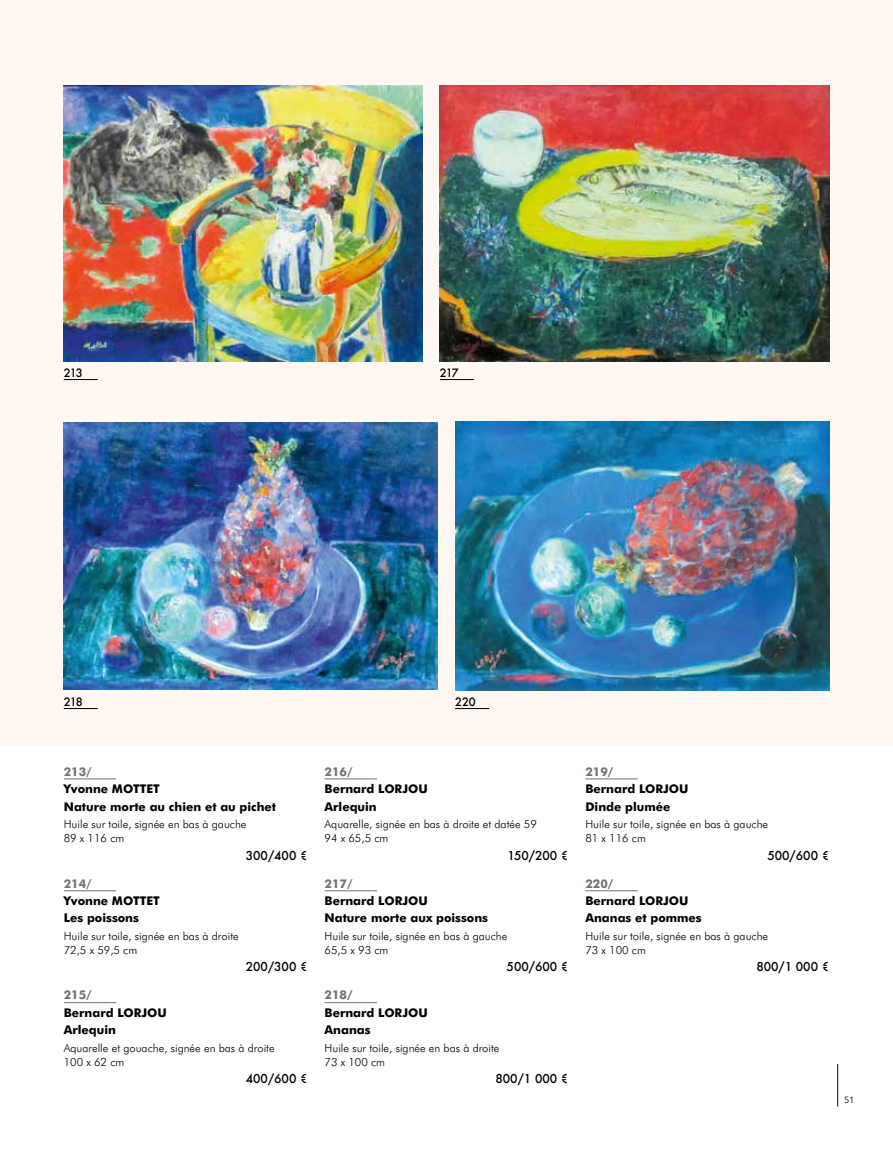
<style>
.page{position:relative;width:893px;height:1149px;background:#fff}
.page>*{position:absolute;margin:0;border:0;box-sizing:border-box;transform-origin:0 0}
.t1{font:700 12px/17.7px "Futura BT";color:#000}
.t2{font:500 12px "Futura";color:#000}
.t3{font:700 12px "Futura BT";color:#7a7075}
.t4{font:300 11.25px/13.5px "Futura BT";color:#000}
.t5{font:500 11.25px "Futura";letter-spacing:-.08em;color:#000}
.t6{font:9px "Avenir Next";color:#000}
</style>
<div class="page">
<hr style="left:837px;top:1063px;width:1px;height:43px;background:#000">
<div style="left:0;top:0;width:893px;height:744px;background:#fff7f1"></div>
<hr style="left:64px;top:778px;width:52px;height:1px;background:#7a7075">
<hr style="left:64px;top:890px;width:52px;height:1px;background:#7a7075">
<hr style="left:64px;top:1002px;width:52px;height:1px;background:#7a7075">
<hr style="left:325px;top:778px;width:52px;height:1px;background:#7a7075">
<hr style="left:325px;top:890px;width:52px;height:1px;background:#7a7075">
<hr style="left:325px;top:1002px;width:52px;height:1px;background:#7a7075">
<hr style="left:585px;top:778px;width:53px;height:1px;background:#7a7075">
<hr style="left:585px;top:890px;width:53px;height:1px;background:#7a7075">
<img style="left:455px;top:421px;width:374px;height:269px">
<img style="left:64px;top:422px;width:374px;height:267px">
<img style="left:440px;top:85px;width:389px;height:276px">
<img style="left:64px;top:85px;width:359px;height:276px">
<hr style="left:64px;top:379px;width:34px;height:1px;background:#000">
<hr style="left:440px;top:379px;width:34px;height:1px;background:#000">
<hr style="left:64px;top:708px;width:34px;height:1px;background:#000">
<hr style="left:455px;top:708px;width:34px;height:1px;background:#000">
<p class="t5" style="left:64px;top:365px;width:21px">213</p>
<p class="t5" style="left:440px;top:365px;width:20px">217</p>
<p class="t5" style="left:64px;top:694px;width:21px">218</p>
<p class="t5" style="left:455px;top:694px;width:22px">220</p>
<p class="t3" style="left:64px;top:763px;width:29px">213/</p>
<p class="t1" style="left:64px;top:779px;width:214px">Yvonne MOTTET<br>Nature morte au chien et au pichet</p>
<p class="t4" style="left:64px;top:817px;width:184px">Huile sur toile, signée en bas à gauche<br>89 x 116 cm</p>
<p class="t2" style="left:246px;top:846px;width:63px">300/400 €</p>
<p class="t3" style="left:64px;top:875px;width:29px">214/</p>
<p class="t1" style="left:64px;top:891px;width:98px">Yvonne MOTTET<br>Les poissons</p>
<p class="t4" style="left:64px;top:929px;width:176px">Huile sur toile, signée en bas à droite<br>72,5 x 59,5 cm</p>
<p class="t2" style="left:246px;top:958px;width:63px">200/300 €</p>
<p class="t3" style="left:64px;top:987px;width:29px">215/</p>
<p class="t1" style="left:64px;top:1002px;width:105px">Bernard LORJOU<br>Arlequin</p>
<p class="t4" style="left:64px;top:1040px;width:212px">Aquarelle et gouache, signée en bas à droite<br>100 x 62 cm</p>
<p class="t2" style="left:246px;top:1070px;width:63px">400/600 €</p>
<p class="t3" style="left:325px;top:763px;width:29px">216/</p>
<p class="t1" style="left:325px;top:779px;width:105px">Bernard LORJOU<br>Arlequin</p>
<p class="t4" style="left:325px;top:817px;width:214px">Aquarelle, signée en bas à droite et datée 59<br>94 x 65,5 cm</p>
<p class="t2" style="left:508px;top:846px;width:62px">150/200 €</p>
<p class="t3" style="left:325px;top:875px;width:29px">217/</p>
<p class="t1" style="left:325px;top:891px;width:165px">Bernard LORJOU<br>Nature morte aux poissons</p>
<p class="t4" style="left:325px;top:929px;width:184px">Huile sur toile, signée en bas à gauche<br>65,5 x 93 cm</p>
<p class="t2" style="left:507px;top:958px;width:63px">500/600 €</p>
<p class="t3" style="left:325px;top:987px;width:29px">218/</p>
<p class="t1" style="left:325px;top:1002px;width:105px">Bernard LORJOU<br>Ananas</p>
<p class="t4" style="left:325px;top:1040px;width:176px">Huile sur toile, signée en bas à droite<br>73 x 100 cm</p>
<p class="t2" style="left:495px;top:1070px;width:74px">800/1 000 €</p>
<p class="t3" style="left:585px;top:763px;width:29px">219/</p>
<p class="t1" style="left:585px;top:779px;width:105px">Bernard LORJOU<br>Dinde plumée</p>
<p class="t4" style="left:585px;top:817px;width:184px">Huile sur toile, signée en bas à gauche<br>81 x 116 cm</p>
<p class="t2" style="left:767px;top:846px;width:63px">500/600 €</p>
<p class="t3" style="left:585px;top:875px;width:29px">220/</p>
<p class="t1" style="left:585px;top:891px;width:118px">Bernard LORJOU<br>Ananas et pommes</p>
<p class="t4" style="left:585px;top:929px;width:184px">Huile sur toile, signée en bas à gauche<br>73 x 100 cm</p>
<p class="t2" style="left:756px;top:958px;width:74px">800/1 000 €</p>
<p class="t6" style="left:844px;top:1091px;width:12px">51</p>
</div>
